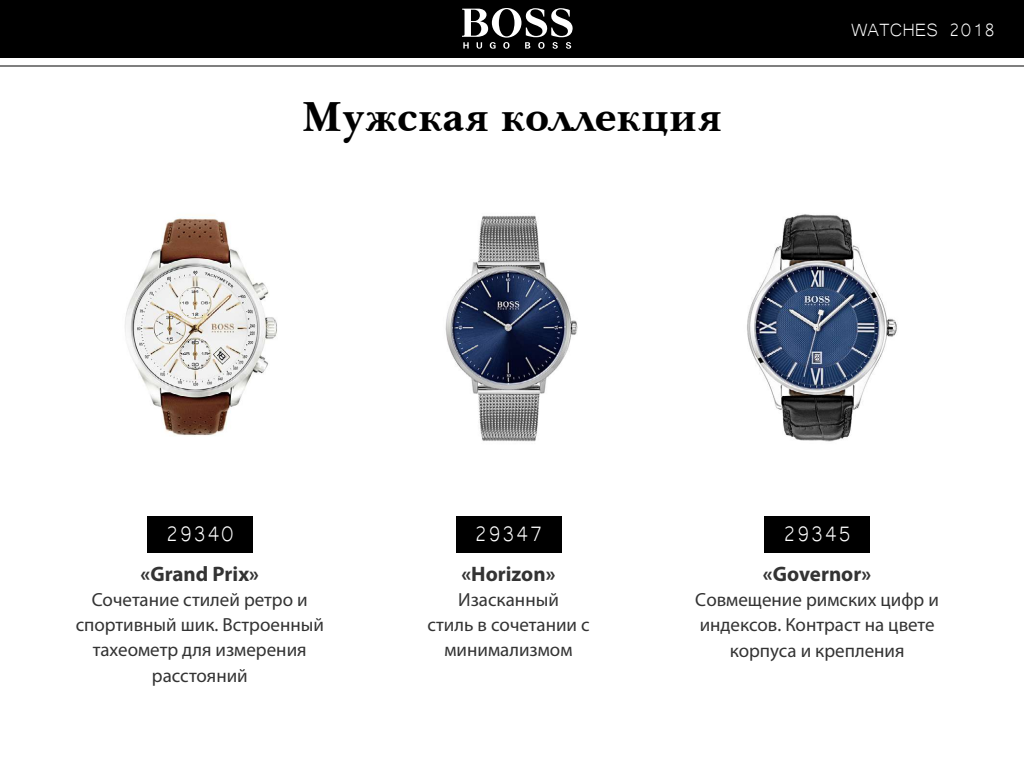
<style>
.page{position:relative;width:1024px;height:768px;background:#fff}
.page>*{position:absolute;margin:0;border:0;box-sizing:border-box;transform-origin:0 0}
.t1{font:700 43px "Baskerville BT";color:#000}
.t2{font:27px "Microsoft Yi Baiti";color:#fff}
.t3{font:23px "Microsoft Yi Baiti";color:#fff}
.t4{font:700 21px "Myriad Pro";color:#333}
.t5{font:19px/25.3px "Myriad Pro";color:#333;text-align:center}
</style>
<div class="page">
<div style="left:0;top:0;width:1024px;height:58px;background:#000"></div>
<svg style="left:462px;top:8px;width:111px;height:41px"></svg>
<hr style="left:0;top:66px;width:1024px;height:1px;background:#000">
<div style="left:147px;top:516px;width:106px;height:37px;background:#000"></div>
<div style="left:456px;top:516px;width:105px;height:37px;background:#000"></div>
<div style="left:764px;top:516px;width:106px;height:37px;background:#000"></div>
<img style="left:125px;top:217px;width:152px;height:219px">
<img style="left:445px;top:215px;width:133px;height:227px">
<img style="left:747px;top:214px;width:150px;height:228px">
<h1 class="t1" style="left:302px;top:87px;width:422px">Мужская коллекция</h1>
<p class="t3" style="left:851px;top:16px;width:146px">WATCHES 2018</p>
<h2 class="t2" style="left:165px;top:518px;width:71px">29340</h2>
<p class="t4" style="left:141px;top:560px;width:120px">«Grand Prix»</p>
<p class="t5" style="left:76px;top:586px;width:250px">Сочетание стилей ретро и спортивный шик. Встроенный тахеометр для измерения расстояний</p>
<h2 class="t2" style="left:474px;top:518px;width:71px">29347</h2>
<p class="t4" style="left:462px;top:560px;width:95px">«Horizon»</p>
<p class="t5" style="left:427px;top:587px;width:164px;line-height:25px">Изасканный<br>стиль в сочетании с минимализмом</p>
<h2 class="t2" style="left:783px;top:518px;width:71px">29345</h2>
<p class="t4" style="left:763px;top:560px;width:110px">«Governor»</p>
<p class="t5" style="left:695px;top:586px;width:245px">Cовмещение римских цифр и индексов. Контраст на цвете корпуса и крепления</p>
</div>
